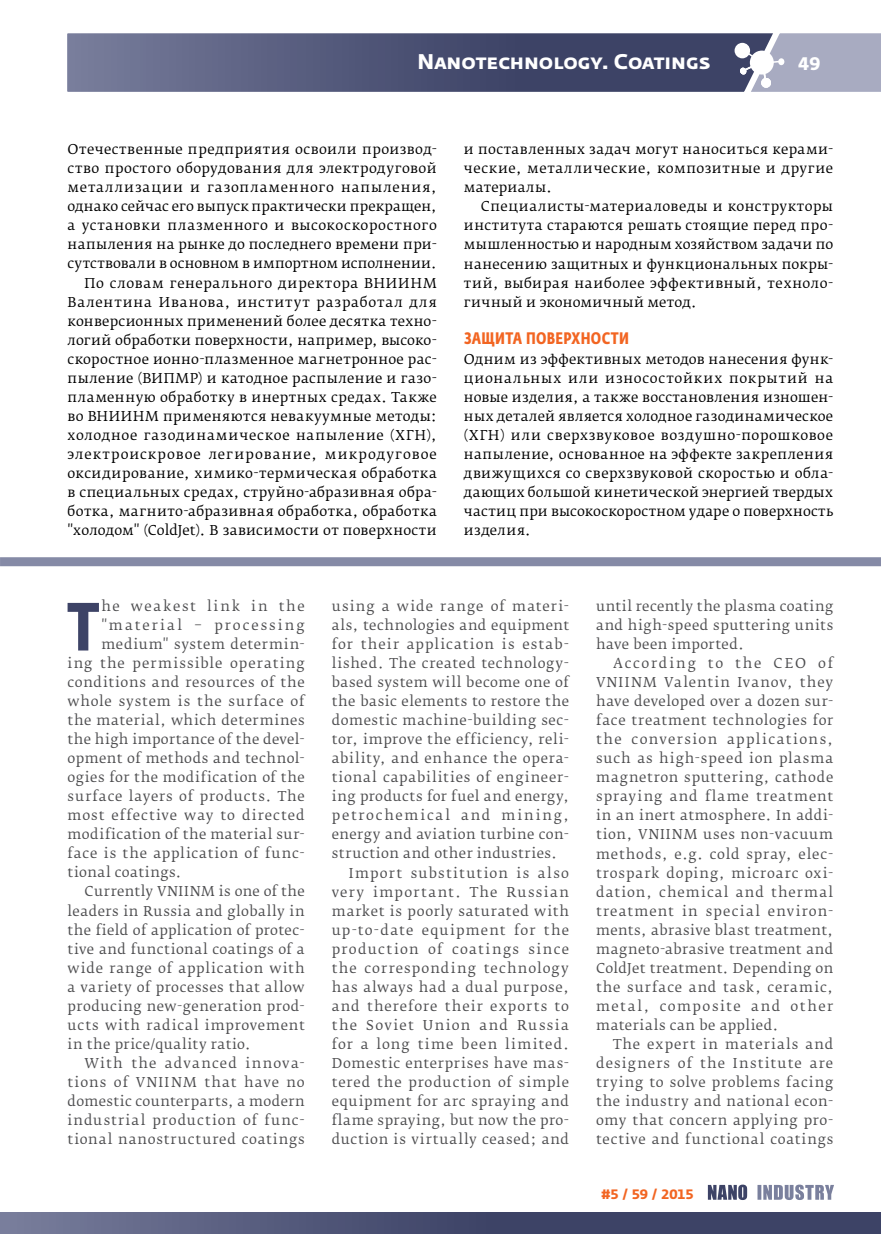
<style>
.page{position:relative;width:881px;height:1234px;background:#fff}
.page>*{position:absolute;margin:0;border:0;box-sizing:border-box;transform-origin:0 0}
.t1{font:700 67.35px "Fedra Sans Cond Pro";color:#3d4366}
.t2{font:700 21px "Fedra Sans Pro";color:#fff}
.t3{font:700 18px "Fedra Sans Alt Pro";color:#fff}
.t4{font:700 16.5px "Fedra Sans Cond Pro";letter-spacing:.02em;color:#f26522}
.t5{font:13.5px/19px "Fedra Serif B Pro";letter-spacing:.03em;color:#000;text-align:justify}
.t6{font:13.5px/19px "Fedra Serif B Pro";letter-spacing:.055em;color:#4d4d4f;text-align:justify}
.t7{font:13.5px "Fedra Serif B Pro";letter-spacing:.035em;color:#4d4d4f}
.t8{font:13.5px "Fedra Serif B Pro";letter-spacing:.08em;color:#4d4d4f}
.t9{font:13.5px "Fedra Serif B Pro";letter-spacing:.025em;color:#4d4d4f}
.t10{font:13.5px "Fedra Serif B Pro";letter-spacing:.03em;color:#4d4d4f}
.t11{font:13.5px "Fedra Serif B Pro";letter-spacing:.075em;color:#4d4d4f}
.t12{font:13.5px "Fedra Serif B Pro";letter-spacing:.085em;color:#4d4d4f}
.t13{font:13.5px "Fedra Serif B Pro";letter-spacing:.095em;color:#4d4d4f}
.t14{font:13.5px "Fedra Serif B Pro";letter-spacing:.1em;color:#4d4d4f}
.t15{font:13.5px "Fedra Serif B Pro";letter-spacing:.135em;color:#4d4d4f}
.t16{font:13.5px "Fedra Serif B Pro";letter-spacing:.09em;color:#4d4d4f}
.t17{font:13.5px "Fedra Serif B Pro";letter-spacing:.15em;color:#4d4d4f}
.t18{font:13.5px "Fedra Serif B Pro";letter-spacing:.125em;color:#4d4d4f}
.t19{font:700 13.5px "Fedra Sans Alt Pro";color:#f26522}
</style>
<div class="page">
<svg style="left:757px;top:1184px;width:76px;height:15px"></svg>
<svg style="left:707px;top:1184px;width:39px;height:15px"></svg>
<div style="left:0;top:557px;width:880px;height:9px;background:#858aa6"></div>
<svg style="left:68px;top:33px;width:812px;height:59px;background:#616685"></svg>
<div style="left:2px;top:1211px;width:878px;height:22px;background:linear-gradient(to right,#6c7191,#2e3559)"></div>
<hr style="left:0;top:1211px;width:2px;height:22px;background:#797e9c">
<h2 class="t2" style="left:417px;top:49px;width:294px">Nanotechnology. Coatings</h2>
<h3 class="t3" style="left:798px;top:52px;width:24px">49</h3>
<p class="t5" style="left:68px;top:140px;width:370px;text-align:right">Отечественные предприятия освоили производ&shy;ство простого оборудования для электродуговой металлизации и газопламенного напыления, однако сейчас его выпуск практически прекращен, а установки плазменного и высокоскоростного напыления на рынке до последнего времени при&shy;сутствовали в основном в импортном исполнении.<br>По словам генерального директора ВНИИНМ Валентина Иванова, институт разработал для конверсионных применений более десятка техно&shy;логий обработки поверхности, например, высоко&shy;скоростное ионно-плазменное магнетронное рас&shy;пыление (ВИПМР) и катодное распыление и газо&shy;пламенную обработку в инертных средах. Также во ВНИИНМ применяются невакуумные методы: холодное газодинамическое напыление (ХГН), электроискровое легирование, микродуговое оксидирование, химико-термическая обработка в специальных средах, струйно-абразивная обра&shy;ботка, магнито-абразивная обработка, обработка "холодом" (ColdJet). В зависимости от поверхности</p>
<p class="t5" style="left:464px;top:140px;width:370px">и поставленных задач могут наноситься керами&shy;ческие, металлические, композитные и другие материалы.</p>
<p class="t5" style="left:464px;top:197px;width:370px;text-indent:17px">Специалисты-материаловеды и конструкторы института стараются решать стоящие перед про&shy;мышленностью и народным хозяйством задачи по нанесению защитных и функциональных покры&shy;тий, выбирая наиболее эффективный, техноло&shy;гичный и экономичный метод.</p>
<p class="t4" style="left:464px;top:328px;width:166px">Защита поверхности</p>
<p class="t5" style="left:463px;top:349px;width:370px">Одним из эффективных методов нанесения функ&shy;циональных или износостойких покрытий на новые изделия, а также восстановления изношен&shy;ных деталей является холодное газодинамическое (ХГН) или сверхзвуковое воздушно-порошковое напыление, основанное на эффекте закрепления движущихся со сверхзвуковой скоростью и обла&shy;дающих большой кинетической энергией твердых частиц при высокоскоростном ударе о поверхность изделия.</p>
<h1 class="t1" style="left:67px;top:585px;width:33px">T</h1>
<p class="t18" style="left:101px;top:597px;width:205px">he weakest link in the</p>
<p class="t17" style="left:101px;top:616px;width:205px">"material – processing</p>
<p class="t6" style="left:101px;top:634px;width:205px">medium" system determin-</p>
<p class="t8" style="left:67px;top:654px;width:238px">ing the permissible operating</p>
<p class="t6" style="left:67px;top:672px;width:239px">conditions and resources of the</p>
<p class="t6" style="left:67px;top:691px;width:238px">whole system is the surface of</p>
<p class="t6" style="left:67px;top:710px;width:238px">the material, which determines</p>
<p class="t9" style="left:67px;top:730px;width:239px">the high importance of the devel-</p>
<p class="t10" style="left:67px;top:750px;width:239px">opment of methods and technol-</p>
<p class="t10" style="left:67px;top:769px;width:238px">ogies for the modification of the</p>
<p class="t6" style="left:67px;top:786px;width:238px">surface layers of products. The</p>
<p class="t11" style="left:67px;top:807px;width:238px">most effective way to directed</p>
<p class="t6" style="left:67px;top:825px;width:239px">modification of the material sur-</p>
<p class="t6" style="left:67px;top:844px;width:239px">face is the application of func-</p>
<p class="t7" style="left:67px;top:864px;width:115px">tional coatings.</p>
<p class="t9" style="left:85px;top:883px;width:221px">Currently VNIINM is one of the</p>
<p class="t6" style="left:67px;top:901px;width:238px">leaders in Russia and globally in</p>
<p class="t9" style="left:67px;top:921px;width:239px">the field of application of protec-</p>
<p class="t6" style="left:67px;top:939px;width:239px">tive and functional coatings of a</p>
<p class="t6" style="left:67px;top:958px;width:238px">wide range of application with</p>
<p class="t6" style="left:67px;top:977px;width:238px">a variety of processes that allow</p>
<p class="t7" style="left:67px;top:997px;width:239px">producing new-generation prod-</p>
<p class="t6" style="left:67px;top:1015px;width:238px">ucts with radical improvement</p>
<p class="t6" style="left:67px;top:1034px;width:185px">in the price/quality ratio.</p>
<p class="t16" style="left:85px;top:1054px;width:221px">With the advanced innova-</p>
<p class="t6" style="left:67px;top:1072px;width:238px">tions of VNIINM that have no</p>
<p class="t10" style="left:67px;top:1092px;width:239px">domestic counterparts, a modern</p>
<p class="t8" style="left:67px;top:1111px;width:239px">industrial production of func-</p>
<p class="t6" style="left:67px;top:1129px;width:238px">tional nanostructured coatings</p>
<p class="t8" style="left:331px;top:597px;width:239px">using a wide range of materi-</p>
<p class="t7" style="left:331px;top:616px;width:239px">als, technologies and equipment</p>
<p class="t11" style="left:331px;top:635px;width:239px">for their application is estab-</p>
<p class="t6" style="left:331px;top:653px;width:239px">lished. The created technology-</p>
<p class="t6" style="left:331px;top:672px;width:238px">based system will become one of</p>
<p class="t7" style="left:331px;top:692px;width:238px">the basic elements to restore the</p>
<p class="t6" style="left:331px;top:710px;width:239px">domestic machine-building sec-</p>
<p class="t6" style="left:331px;top:729px;width:239px">tor, improve the efficiency, reli-</p>
<p class="t6" style="left:331px;top:748px;width:239px">ability, and enhance the opera-</p>
<p class="t6" style="left:331px;top:767px;width:239px">tional capabilities of engineer-</p>
<p class="t7" style="left:331px;top:788px;width:238px">ing products for fuel and energy,</p>
<p class="t15" style="left:331px;top:807px;width:239px">petrochemical and mining,</p>
<p class="t7" style="left:331px;top:826px;width:239px">energy and aviation turbine con-</p>
<p class="t6" style="left:331px;top:844px;width:226px">struction and other industries.</p>
<p class="t13" style="left:349px;top:864px;width:221px">Import substitution is also</p>
<p class="t13" style="left:331px;top:883px;width:238px">very important. The Russian</p>
<p class="t6" style="left:331px;top:901px;width:239px">market is poorly saturated with</p>
<p class="t8" style="left:331px;top:921px;width:239px">up-to-date equipment for the</p>
<p class="t14" style="left:331px;top:940px;width:238px">production of coatings since</p>
<p class="t12" style="left:331px;top:959px;width:238px">the corresponding technology</p>
<p class="t6" style="left:331px;top:977px;width:239px">has always had a dual purpose,</p>
<p class="t8" style="left:331px;top:997px;width:239px">and therefore their exports to</p>
<p class="t14" style="left:331px;top:1016px;width:238px">the Soviet Union and Russia</p>
<p class="t12" style="left:331px;top:1035px;width:238px">for a long time been limited.</p>
<p class="t6" style="left:331px;top:1053px;width:239px">Domestic enterprises have mas-</p>
<p class="t6" style="left:331px;top:1072px;width:238px">tered the production of simple</p>
<p class="t6" style="left:331px;top:1091px;width:238px">equipment for arc spraying and</p>
<p class="t7" style="left:331px;top:1111px;width:239px">flame spraying, but now the pro-</p>
<p class="t6" style="left:331px;top:1129px;width:239px">duction is virtually ceased; and</p>
<p class="t6" style="left:596px;top:596px;width:238px">until recently the plasma coating and high-speed sputtering units have been imported.</p>
<p class="t6" style="left:596px;top:653px;width:239px;text-indent:17px">According to the CEO of VNIINM Valentin Ivanov, they have developed over a dozen sur&shy;face treatment technologies for the conversion applications, such as high-speed ion plasma magnetron sputtering, cathode spraying and flame treatment in an inert atmosphere. In addi&shy;tion, VNIINM uses non-vacuum methods, e.g. cold spray, elec&shy;trospark doping, microarc oxi&shy;dation, chemical and thermal treatment in special environ&shy;ments, abrasive blast treatment, magneto-abrasive treatment and ColdJet treatment. Depending on the surface and task, ceramic, metal, composite and other materials can be applied.</p>
<p class="t6" style="left:596px;top:1034px;width:239px;text-indent:17px">The expert in materials and designers of the Institute are trying to solve problems facing the industry and national econ&shy;omy that concern applying pro&shy;tective and functional coatings</p>
<p class="t19" style="left:601px;top:1185px;width:94px">#5 / 59 / 2015</p>
</div>
